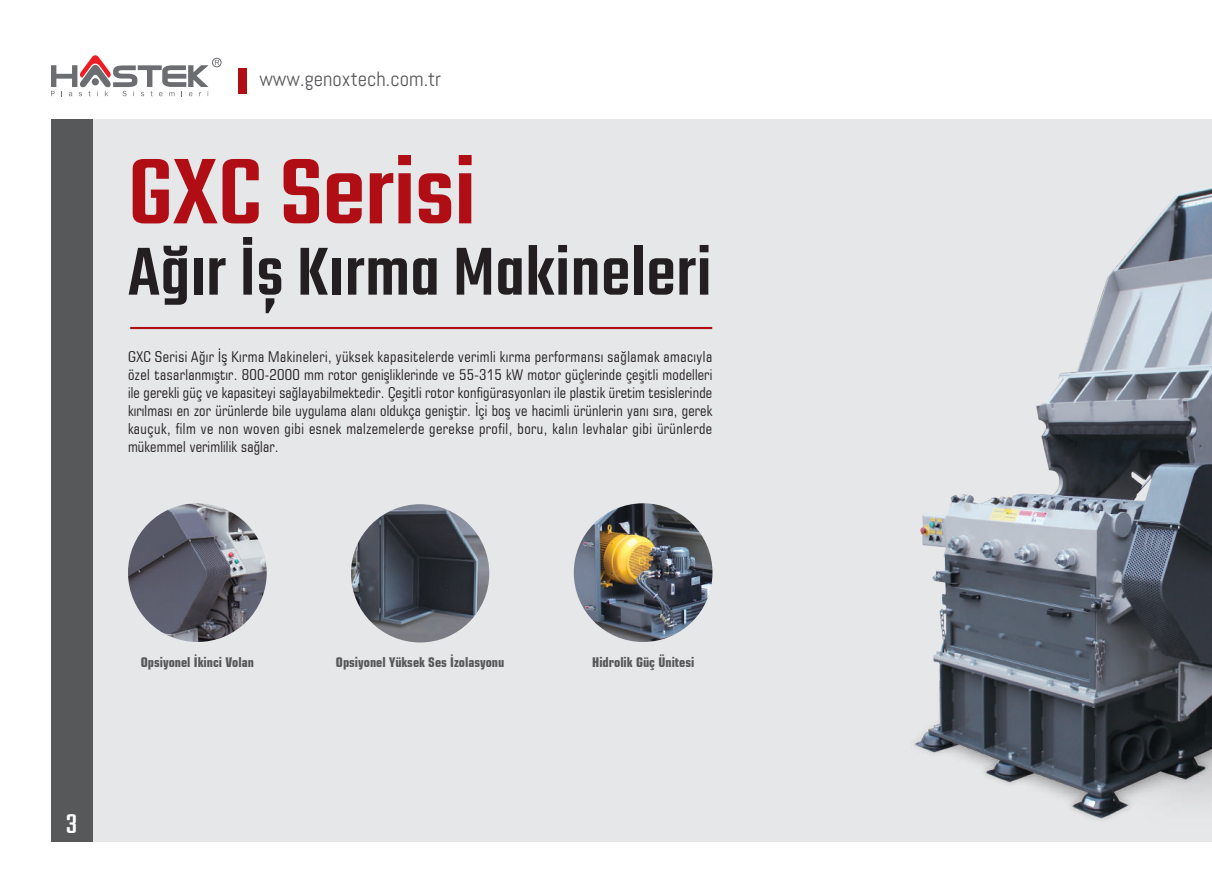
<style>
.page{position:relative;width:1212px;height:893px;background:#fff}
.page>*{position:absolute;margin:0;border:0;box-sizing:border-box;transform-origin:0 0}
.t1{font:500 102px "Teko";color:#b00d15;scale:1.06 1}
.t2{font:500 74.25px "Teko";letter-spacing:.01em;color:#231f20}
.t3{font:30px "Teko";color:#fff;scale:1.06 1}
.t4{font:20.55px "Abel";color:#57585a}
.t5{font:condensed 14.85px/18px "Square 721 BT";letter-spacing:.015em;color:#231f20;text-align:justify}
.t6{font:700 condensed 13.5px "Square 721 BT";color:#57585a}
</style>
<div class="page">
<div style="left:52px;top:119px;width:1160px;height:723px;background:#e6e7e9"></div>
<hr style="left:130px;top:327px;width:582px;height:2px;background:#b00d15">
<img style="left:128px;top:503px;width:139px;height:139px;border-radius:69px">
<img style="left:574px;top:503px;width:138px;height:139px;border-radius:69px">
<img style="left:351px;top:504px;width:138px;height:138px;border-radius:69px">
<div style="left:51px;top:119px;width:42px;height:723px;background:#57585a"></div>
<img style="left:913px;top:188px;width:299px;height:633px">
<svg style="left:51px;top:55px;width:158px;height:41px"></svg>
<div style="left:212px;top:58px;width:9px;height:9px;border:1px solid #6c6d70;border-radius:50%"></div>
<svg style="left:215px;top:60px;width:5px;height:5px"></svg>
<div style="left:238px;top:68px;width:8px;height:26px;background:#b00d15"></div>
<h3 class="t4" style="left:259px;top:66px;width:183px">www.genoxtech.com.tr</h3>
<h1 class="t1" style="left:128px;top:133px;width:330px">GXC Serisi</h1>
<h2 class="t2" style="left:128px;top:229px;width:585px">Ağır İş Kırma Makineleri</h2>
<p class="t5" style="left:128px;top:347px;width:586px">GXC Serisi Ağır İş Kırma Makineleri, yüksek kapasitelerde verimli kırma performansı sağlamak amacıyla özel tasarlanmıştır. 800-2000 mm rotor genişliklerinde ve 55-315 kW motor güçlerinde çeşitli modelleri ile gerekli güç ve kapasiteyi sağlayabilmektedir. Çeşitli rotor konfigürasyonları ile plastik üretim tesislerinde kırılması en zor ürünlerde bile uygulama alanı oldukça geniştir. İçi boş ve hacimli ürünlerin yanı sıra, gerek kauçuk, film ve non woven gibi esnek malzemelerde gerekse profil, boru, kalın levhalar gibi ürünlerde mükemmel verimlilik sağlar.</p>
<h3 class="t3" style="left:66px;top:807px;width:12px">3</h3>
<p class="t6" style="left:141px;top:654px;width:115px">Opsiyonel İkinci Volan</p>
<p class="t6" style="left:336px;top:654px;width:170px">Opsiyonel Yüksek Ses İzolasyonu</p>
<p class="t6" style="left:592px;top:654px;width:104px">Hidrolik Güç Ünitesi</p>
</div>
